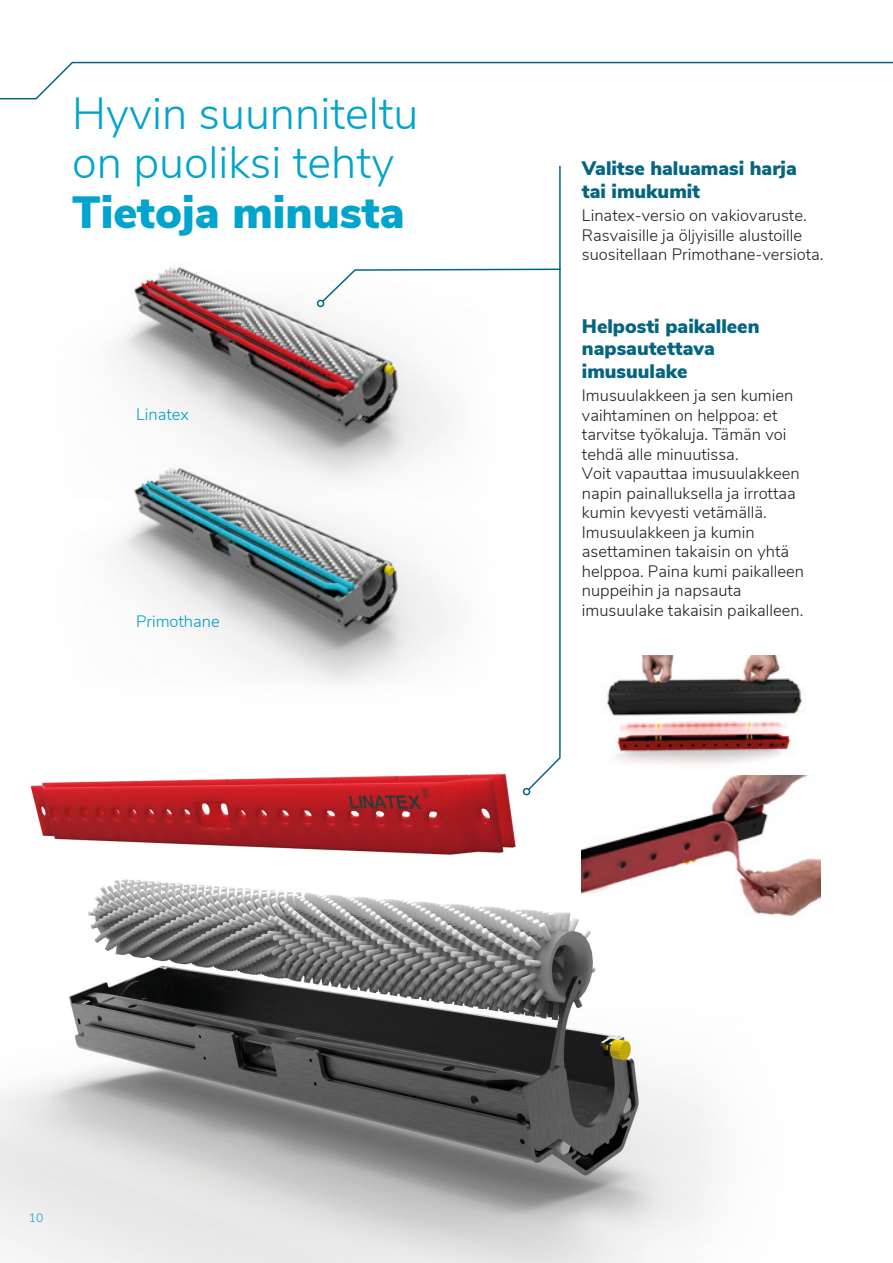
<style>
.page{position:relative;width:893px;height:1263px;background:#fff}
.page>*{position:absolute;margin:0;border:0;box-sizing:border-box;transform-origin:0 0}
.t1{font:300 45px/49.5px "Nunito Sans";color:#00a4cd}
.t2{font:900 45px "Nunito Sans";color:#00a4cd}
.t3{font:900 19.5px/22.5px "Nunito Sans";color:#056580}
.t4{font:300 16.5px/19.5px "Nunito Sans";color:#231f20}
.t5{font:300 16.5px "Nunito Sans";color:#00a4cd}
.p_caption-right{font:300 12px "Nunito Sans";color:#00a4cd}
</style>
<div class="page">
<img style="left:0;top:775px;width:809px;height:488px">
<img style="left:116px;top:267px;width:205px;height:159px">
<img style="left:117px;top:426px;width:204px;height:256px">
<div style="left:317px;top:300px;width:7px;height:7px;border:2px solid #056580;border-radius:50%"></div>
<svg style="left:321px;top:165px;width:241px;height:627px"></svg>
<div style="left:523px;top:788px;width:7px;height:7px;border:2px solid #056580;border-radius:50%"></div>
<svg style="left:0;top:61px;width:893px;height:39px"></svg>
<img style="left:582px;top:776px;width:239px;height:145px">
<img style="left:606px;top:655px;width:196px;height:110px">
<p class="t1" style="left:72px;top:86px;width:348px">Hyvin suunniteltu on puoliksi tehty</p>
<p class="t2" style="left:72px;top:179px;width:334px">Tietoja minusta</p>
<p class="t5" style="left:136px;top:402px;width:54px">Linatex</p>
<p class="t5" style="left:136px;top:609px;width:85px">Primothane</p>
<p class="t3" style="left:582px;top:156px;width:216px">Valitse haluamasi harja tai imukumit</p>
<p class="t4" style="left:582px;top:205px;width:243px">Linatex-versio on vakiovaruste.<br>Rasvaisille ja öljyisille alustoille suositellaan Primothane-versiota.</p>
<p class="t3" style="left:582px;top:314px;width:179px">Helposti paikalleen napsautettava imusuulake</p>
<p class="t4" style="left:582px;top:385px;width:224px">Imusuulakkeen ja sen kumien vaihtaminen on helppoa: et tarvitse työkaluja. Tämän voi tehdä alle minuutissa.<br>Voit vapauttaa imusuulakkeen napin painalluksella ja irrottaa kumin kevyesti vetämällä.<br>Imusuulakkeen ja kumin asettaminen takaisin on yhtä helppoa. Paina kumi paikalleen nuppeihin ja napsauta imusuulake takaisin paikalleen.</p>
<p class="p_caption-right" style="left:29px;top:1209px;width:16px">10</p>
</div>
